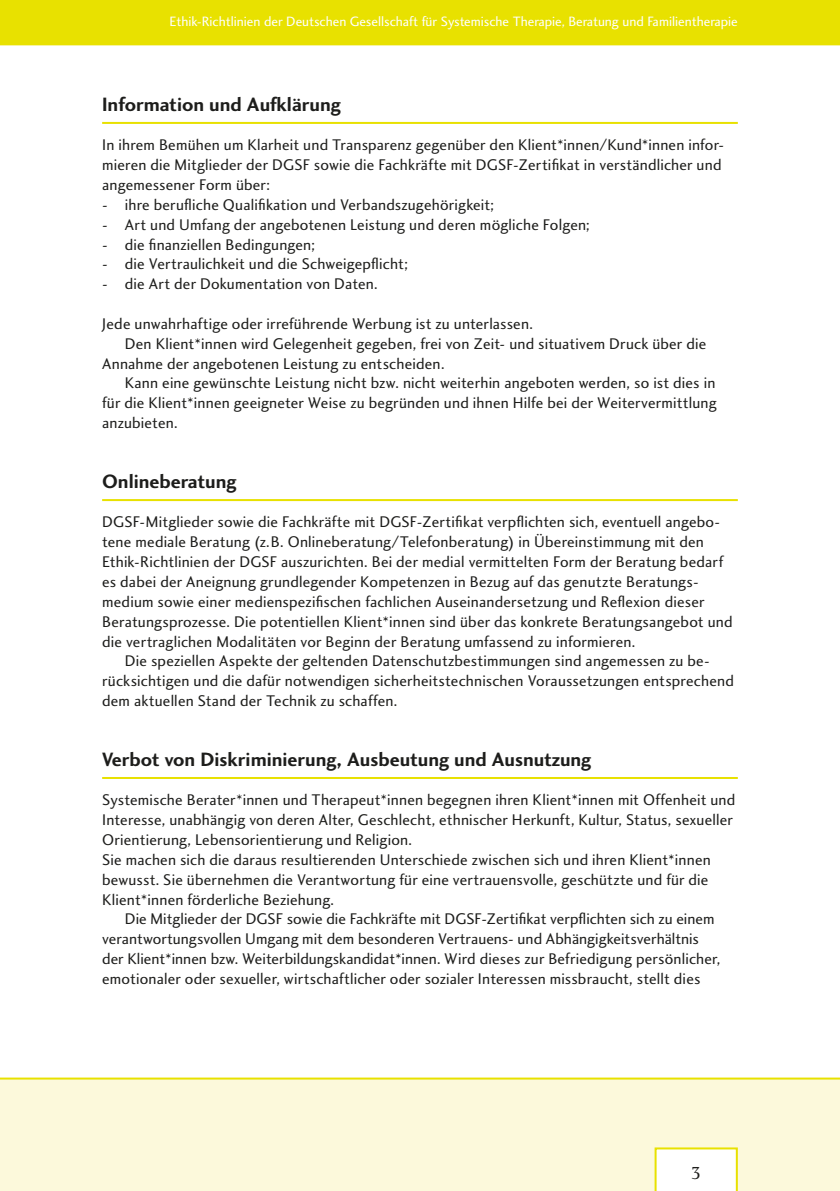
<style>
.page{position:relative;width:840px;height:1191px;background:#fff}
.page>*{position:absolute;margin:0;border:0;box-sizing:border-box;transform-origin:0 0}
.t1{font:20px "Charlotte Sans Bold Plain";color:#1d1d1b}
.t2{font:18px "Charlotte Book Plain";color:#1d1d1b}
.t3{font:16px/19.8px "Charlotte Sans Book Plain";letter-spacing:.01em;color:#1d1d1b}
.t4{font:14px "Charlotte Sans Book Plain";color:#fff}
</style>
<div class="page">
<div style="left:0;top:1077px;width:839px;height:114px;background:#fcf9db"></div>
<svg style="left:654px;top:1147px;width:83px;height:44px"></svg>
<div style="left:0;top:0;width:839px;height:45px;background:#e8e100"></div>
<hr style="left:102px;top:122px;width:635px;height:2px;background:#e8e100">
<hr style="left:102px;top:499px;width:635px;height:2px;background:#e8e100">
<hr style="left:102px;top:777px;width:635px;height:2px;background:#e8e100">
<p class="t4" style="left:169px;top:13px;width:569px">Ethik-Richtlinien der Deutschen Gesellschaft für Systemische Therapie, Beratung und Familientherapie</p>
<p class="t1" style="left:102px;top:92px;width:240px">Information und Aufklärung</p>
<p class="t3" style="left:102px;top:135px;width:623px">In ihrem Bemühen um Klarheit und Transparenz gegenüber den Klient*innen/Kund*innen infor&shy;mieren die Mitglieder der DGSF sowie die Fachkräfte mit DGSF-Zertifikat in verständlicher und angemessener Form über:</p>
<p class="t3" style="left:102px;top:195px;width:393px">- ihre berufliche Qualifikation und Verbandszugehörigkeit;</p>
<p class="t3" style="left:102px;top:215px;width:489px">- Art und Umfang der angebotenen Leistung und deren mögliche Folgen;</p>
<p class="t3" style="left:102px;top:235px;width:214px">- die finanziellen Bedingungen;</p>
<p class="t3" style="left:102px;top:254px;width:307px">- die Vertraulichkeit und die Schweigepflicht;</p>
<p class="t3" style="left:102px;top:274px;width:277px">- die Art der Dokumentation von Daten.</p>
<p class="t3" style="left:102px;top:314px;width:432px">Jede unwahrhaftige oder irreführende Werbung ist zu unterlassen.</p>
<p class="t3" style="left:125px;top:334px;width:582px">Den Klient*innen wird Gelegenheit gegeben, frei von Zeit- und situativem Druck über die</p>
<p class="t3" style="left:102px;top:354px;width:343px">Annahme der angebotenen Leistung zu entscheiden.</p>
<p class="t3" style="left:125px;top:373px;width:591px">Kann eine gewünschte Leistung nicht bzw. nicht weiterhin angeboten werden, so ist dies in</p>
<p class="t3" style="left:102px;top:393px;width:615px">für die Klient*innen geeigneter Weise zu begründen und ihnen Hilfe bei der Weitervermittlung</p>
<p class="t3" style="left:102px;top:413px;width:77px">anzubieten.</p>
<p class="t1" style="left:102px;top:469px;width:136px">Onlineberatung</p>
<p class="t3" style="left:102px;top:512px;width:631px">DGSF-Mitglieder sowie die Fachkräfte mit DGSF-Zertifikat verpflichten sich, eventuell angebo&shy;tene mediale Beratung (z.B. Onlineberatung/Telefonberatung) in Übereinstimmung mit den Ethik-Richtlinien der DGSF auszurichten. Bei der medial vermittelten Form der Beratung bedarf es dabei der Aneignung grundlegender Kompetenzen in Bezug auf das genutzte Beratungs&shy;medium sowie einer medienspezifischen fachlichen Auseinandersetzung und Reflexion dieser Beratungsprozesse. Die potentiellen Klient*innen sind über das konkrete Beratungsangebot und die vertraglichen Modalitäten vor Beginn der Beratung umfassend zu informieren.</p>
<p class="t3" style="left:102px;top:651px;width:633px;text-indent:23px">Die speziellen Aspekte der geltenden Datenschutzbestimmungen sind angemessen zu be&shy;rücksichtigen und die dafür notwendigen sicherheitstechnischen Voraussetzungen entsprechend dem aktuellen Stand der Technik zu schaffen.</p>
<p class="t1" style="left:102px;top:747px;width:490px">Verbot von Diskriminierung, Ausbeutung und Ausnutzung</p>
<p class="t3" style="left:102px;top:790px;width:634px">Systemische Berater*innen und Therapeut*innen begegnen ihren Klient*innen mit Offenheit und Interesse, unabhängig von deren Alter, Geschlecht, ethnischer Herkunft, Kultur, Status, sexueller Orientierung, Lebensorientierung und Religion.<br>Sie machen sich die daraus resultierenden Unterschiede zwischen sich und ihren Klient*innen bewusst. Sie übernehmen die Verantwortung für eine vertrauensvolle, geschützte und für die Klient*innen förderliche Beziehung.</p>
<p class="t3" style="left:102px;top:909px;width:619px;text-indent:23px">Die Mitglieder der DGSF sowie die Fachkräfte mit DGSF-Zertifikat verpflichten sich zu einem verantwortungsvollen Umgang mit dem besonderen Vertrauens- und Abhängigkeitsverhältnis der Klient*innen bzw. Weiterbildungskandidat*innen. Wird dieses zur Befriedigung persönlicher, emotionaler oder sexueller, wirtschaftlicher oder sozialer Interessen missbraucht, stellt dies</p>
<p class="t2" style="left:690px;top:1163px;width:12px">3</p>
</div>
